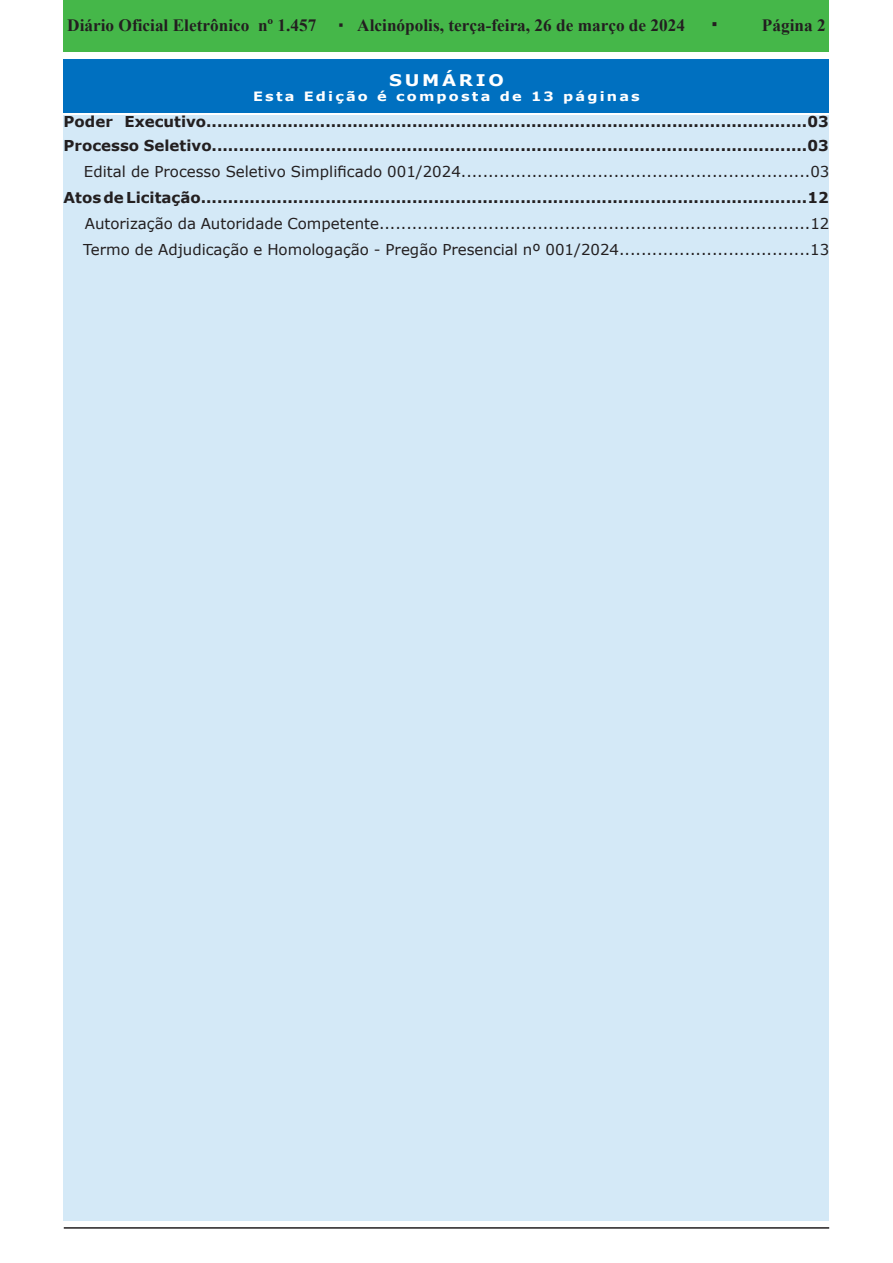
<style>
.page{position:relative;width:893px;height:1263px;background:#fff}
.page>*{position:absolute;margin:0;border:0;box-sizing:border-box;transform-origin:0 0}
.t1{font:700 17.25px "Times New Roman";color:#231f20}
.t2{font:700 16.05px "Verdana";letter-spacing:.15em;color:#fff;scale:1.13 1}
.t3{font:700 15px "Verdana";color:#231f20}
.t4{font:15px "Verdana";color:#231f20}
.t5{font:700 12.9px "Verdana";letter-spacing:.15em;color:#fff;scale:1.13 1}
.s1{font-family:"Verdana";font-size:18px}
.s2{font-family:"Verdana";font-size:21px}
</style>
<div class="page">
<div style="left:64px;top:0;width:765px;height:51px;background:#45b749"></div>
<hr style="left:64px;top:1227px;width:765px;height:2px;background:#231f20">
<div style="left:64px;top:60px;width:765px;height:53px;background:#0070c0"></div>
<div style="left:64px;top:115px;width:765px;height:1105px;background:#d4e9f7"></div>
<p class="t1" style="left:67px;top:13px;width:653px">Diário Oficial Eletrônico nº 1.457 <span class="s1">·</span> Alcinópolis, terça-feira, 26 de março de 2024 <span class="s2">·</span></p>
<p class="t1" style="left:762px;top:13px;width:65px">Página 2</p>
<p class="t2" style="left:389px;top:69px;width:103px">SUMÁRIO</p>
<p class="t5" style="left:253px;top:87px;width:344px">Esta Edição é composta de 13 páginas</p>
<p class="t3" style="left:64px;top:111px;width:767px">Poder Executivo...............................................................................................................03</p>
<p class="t3" style="left:64px;top:135px;width:767px">Processo Seletivo..............................................................................................................03</p>
<p class="t4" style="left:84px;top:161px;width:747px">Edital de Processo Seletivo Simplificado 001/2024................................................................03</p>
<p class="t3" style="left:64px;top:187px;width:767px">Atos de Licitação................................................................................................................12</p>
<p class="t4" style="left:85px;top:213px;width:746px">Autorização da Autoridade Competente...............................................................................12</p>
<p class="t4" style="left:83px;top:239px;width:747px">Termo de Adjudicação e Homologação - Pregão Presencial nº 001/2024...................................13</p>
</div>
